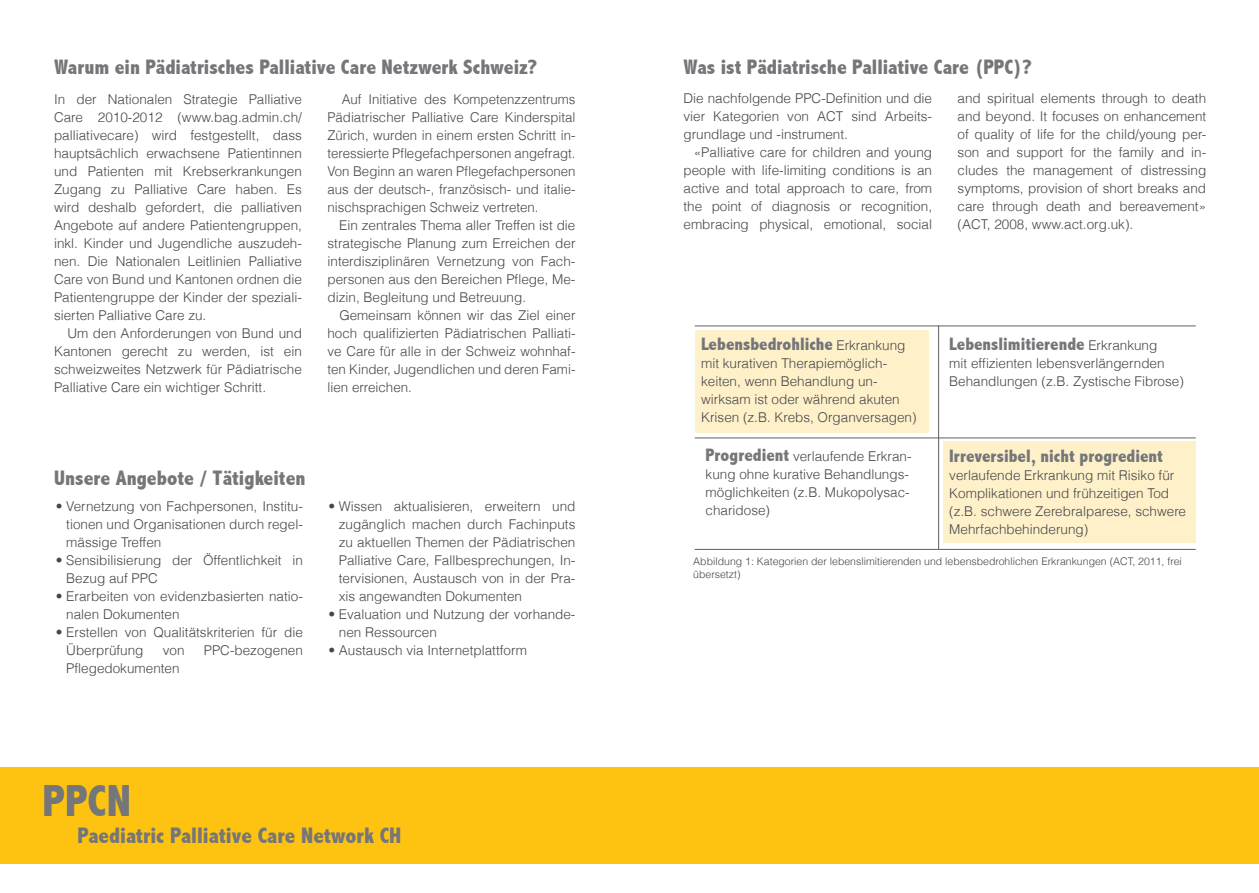
<style>
.page{position:relative;width:1259px;height:893px;background:#fff}
.page>*{position:absolute;margin:0;border:0;box-sizing:border-box;transform-origin:0 0}
.t1{font:800 condensed 45px "Abadi";color:#757679}
.t2{font:800 condensed 22.5px "Abadi";color:#757679}
.t3{font:800 condensed 21px "Abadi";color:#757679}
.t4{font:800 condensed 18px "Abadi";color:#757679}
.t5{font:300 13.5px/18px "Helvetica";color:#454647;text-align:justify}
.t6{font:300 10.5px/13.5px "Helvetica";color:#454647}
.s1{font-family:"Helvetica";font-weight:300;font-stretch:normal;font-size:13.5px;color:#454647}
.s2{font-family:"Abadi";font-weight:800;font-stretch:condensed;font-size:18px;color:#757679}
</style>
<div class="page">
<div style="left:695px;top:330px;width:233px;height:102px;background:#fef1ca"></div>
<div style="left:943px;top:442px;width:252px;height:101px;background:#fef1ca"></div>
<hr style="left:695px;top:326px;width:500px;height:1px;background:#5f5f62">
<hr style="left:695px;top:438px;width:500px;height:1px;background:#5f5f62">
<hr style="left:938px;top:325px;width:1px;height:224px;background:#5f5f62">
<hr style="left:695px;top:549px;width:500px;height:1px;background:#5f5f62">
<div style="left:0;top:767px;width:1259px;height:97px;background:#fec210"></div>
<h3 class="t3" style="left:54px;top:55px;width:485px">Warum ein Pädiatrisches Palliative Care Netzwerk Schweiz?</h3>
<h3 class="t3" style="left:683px;top:55px;width:350px">Was ist Pädiatrische Palliative Care (PPC)?</h3>
<p class="t5" style="left:54px;top:90px;width:249px">In der Nationalen Strategie Palliative Care 2010-2012 (www.bag.admin.ch/ palliativecare) wird festgestellt, dass hauptsächlich erwachsene Patientinnen und Patienten mit Krebserkrankungen Zugang zu Palliative Care haben. Es wird deshalb gefordert, die palliativen Angebote auf andere Patientengruppen, inkl. Kinder und Jugendliche auszudeh&shy;nen. Die Nationalen Leitlinien Palliative Care von Bund und Kantonen ordnen die Patientengruppe der Kinder der speziali&shy;sierten Palliative Care zu.</p>
<p class="t5" style="left:54px;top:324px;width:249px;text-indent:13px">Um den Anforderungen von Bund und Kantonen gerecht zu werden, ist ein schweizweites Netzwerk für Pädiatrische Palliative Care ein wichtiger Schritt.</p>
<p class="t5" style="left:327px;top:90px;width:249px;text-indent:14px">Auf Initiative des Kompetenzzentrums Pädiatrischer Palliative Care Kinderspital Zürich, wurden in einem ersten Schritt in&shy;teressierte Pflegefachpersonen angefragt.<br>Von Beginn an waren Pflegefachpersonen aus der deutsch-, französisch- und italie&shy;nischsprachigen Schweiz vertreten.</p>
<p class="t5" style="left:327px;top:216px;width:249px;text-indent:12px">Ein zentrales Thema aller Treffen ist die strategische Planung zum Erreichen der interdisziplinären Vernetzung von Fach&shy;personen aus den Bereichen Pflege, Me&shy;dizin, Begleitung und Betreuung.</p>
<p class="t5" style="left:327px;top:306px;width:249px;text-indent:12px">Gemeinsam können wir das Ziel einer hoch qualifizierten Pädiatrischen Palliati&shy;ve Care für alle in der Schweiz wohnhaf&shy;ten Kinder, Jugendlichen und deren Fami&shy;lien erreichen.</p>
<h3 class="t3" style="left:54px;top:466px;width:253px">Unsere Angebote / Tätigkeiten</h3>
<p class="t5" style="left:66px;top:498px;width:238px;text-indent:-11px">• Vernetzung von Fachpersonen, Institu&shy;tionen und Organisationen durch regel&shy;mässige Treffen</p>
<p class="t5" style="left:66px;top:552px;width:238px;text-indent:-11px">• Sensibilisierung der Öffentlichkeit in<br>Bezug auf PPC</p>
<p class="t5" style="left:66px;top:587px;width:238px;text-indent:-11px">• Erarbeiten von evidenzbasierten natio&shy;nalen Dokumenten</p>
<p class="t5" style="left:66px;top:623px;width:238px;text-indent:-11px">• Erstellen von Qualitätskriterien für die<br>Überprüfung</p>
<p class="t5" style="left:163px;top:641px;width:23px">von</p>
<p class="t5" style="left:204px;top:641px;width:101px">PPC-bezogenen</p>
<p class="t5" style="left:66px;top:659px;width:115px">Pflegedokumenten</p>
<p class="t5" style="left:339px;top:497px;width:238px;text-indent:-11px">• Wissen aktualisieren, erweitern und zugänglich machen durch Fachinputs zu aktuellen Themen der Pädiatrischen Palliative Care, Fallbesprechungen, In&shy;tervisionen, Austausch von in der Pra&shy;xis angewandten Dokumenten</p>
<p class="t5" style="left:339px;top:605px;width:238px;text-indent:-11px">• Evaluation und Nutzung der vorhande&shy;nen Ressourcen</p>
<p class="t5" style="left:328px;top:641px;width:200px">• Austausch via Internetplattform</p>
<h1 class="t1" style="left:43px;top:775px;width:90px">PPCN</h1>
<h2 class="t2" style="left:78px;top:822px;width:325px">Paediatric Palliative Care Network CH</h2>
<p class="t5" style="left:683px;top:89px;width:250px">Die nachfolgende PPC-Definition und die vier Kategorien von ACT sind Arbeits&shy;grundlage und -instrument.</p>
<p class="t5" style="left:683px;top:143px;width:250px;text-indent:10px">«Palliative care for children and young people with life-limiting conditions is an active and total approach to care, from the point of diagnosis or recognition, embracing physical, emotional, social</p>
<p class="t5" style="left:957px;top:89px;width:250px">and spiritual elements through to death and beyond. It focuses on enhancement of quality of life for the child/young per&shy;son and support for the family and in&shy;cludes the management of distressing symptoms, provision of short breaks and care through death and bereavement» (ACT, 2008, www.act.org.uk).</p>
<h3 class="t4" style="left:701px;top:333px;width:206px">Lebensbedrohliche <span class="s1">Erkrankung</span></h3>
<p class="t5" style="left:701px;top:354px;width:217px;text-align:left">mit kurativen Therapiemöglich&shy;keiten, wenn Behandlung un&shy;wirksam ist oder während akuten<br>Krisen (z.B. Krebs, Organversagen)</p>
<h3 class="t4" style="left:949px;top:333px;width:210px">Lebenslimitierende <span class="s1">Erkrankung</span></h3>
<p class="t5" style="left:949px;top:354px;width:236px">mit effizienten lebensverlängernden<br>Behandlungen (z.B. Zystische Fibrose)</p>
<p class="t5" style="left:705px;top:447px;width:207px;text-align:left"><span class="s2">Progredient</span> verlaufende Erkran&shy;kung ohne kurative Behandlungs&shy;möglichkeiten (z.B. Mukopolysac&shy;charidose)</p>
<h3 class="t4" style="left:949px;top:446px;width:215px">Irreversibel, nicht progredient</h3>
<p class="t5" style="left:949px;top:466px;width:238px;text-align:left">verlaufende Erkrankung mit Risiko für Komplikationen und frühzeitigen Tod (z.B. schwere Zerebralparese, schwere Mehrfachbehinderung)</p>
<p class="t6" style="left:693px;top:554px;width:490px">Abbildung 1: Kategorien der lebenslimitierenden und lebensbedrohlichen Erkrankungen (ACT, 2011, frei übersetzt)</p>
</div>
